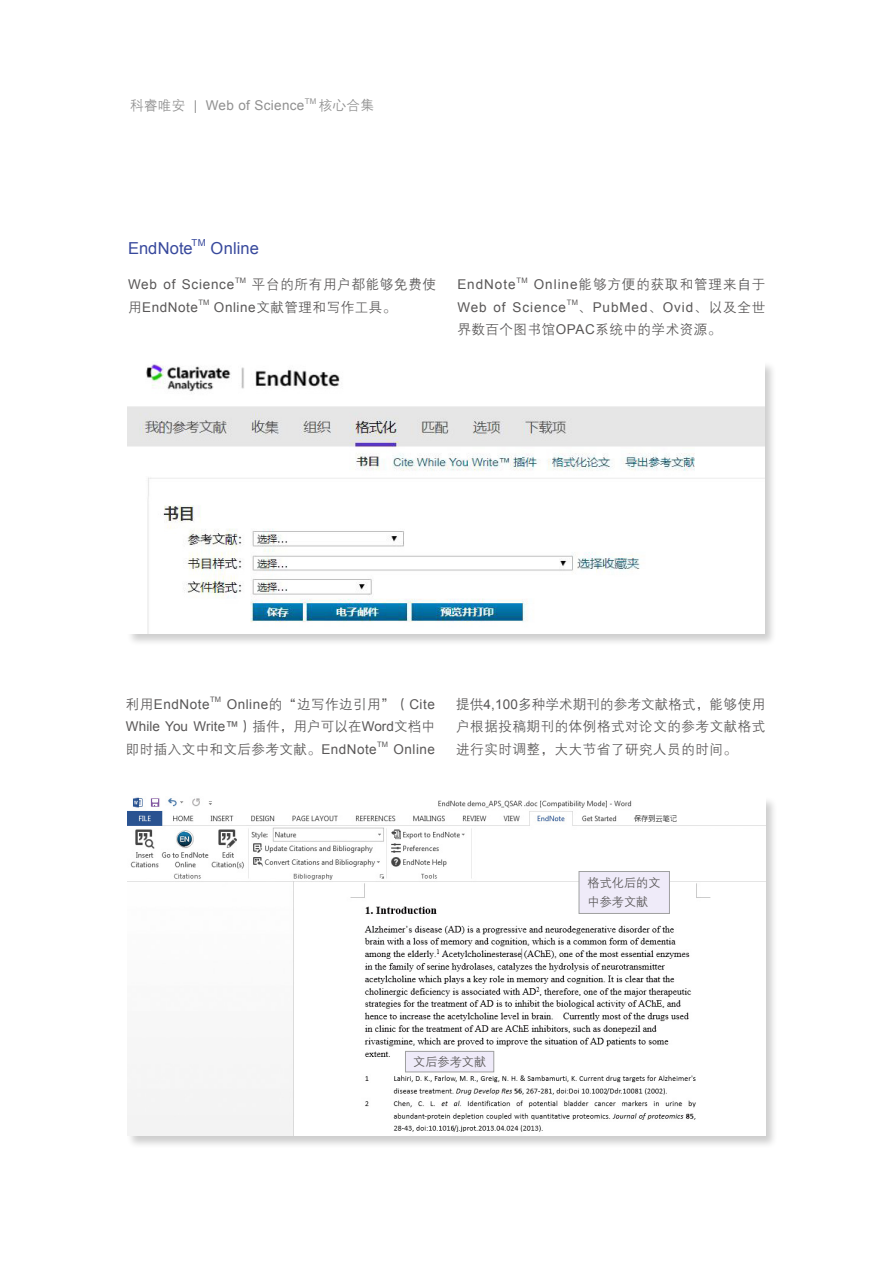
<style>
.page{position:relative;width:893px;height:1263px;background:#fff}
.page>*{position:absolute;margin:0;border:0;box-sizing:border-box;transform-origin:0 0}
.t1{font:16.5px "Arial";letter-spacing:.005em;color:#37489c}
.t2{font:13.5px/22.5px "FZZDXJW GB1 0";letter-spacing:.04em;color:#595757;text-align:justify}
.t3{font:13.5px/22.5px "Arial";letter-spacing:.01em;color:#595757;text-align:right}
.t4{font:13.5px "Arial";letter-spacing:.07em;color:#595757}
.t5{font:13.5px "Arial";letter-spacing:.04em;color:#595757}
.t6{font:13.5px "FZZDXJW GB1 0";letter-spacing:.07em;color:#595757}
.t7{font:13.5px "Arial";letter-spacing:.025em;color:#909090}
.t8{font:13.5px "FZZDXJW GB1 0";color:#909090}
.t9{font:12px/18.8px "FZZDXJW GB1 0";letter-spacing:.01em;color:#595757}
.t10{font:9.6px "Arial";color:#37489c}
.t11{font:7.8px "Arial";color:#909090}
.t12{font:7.5px "Arial";letter-spacing:.015em;color:#595757}
.s1{font-family:"FZZDXJW GB1 0"}
.s2{font-family:"Arial"}
</style>
<div class="page">
<div style="left:127px;top:796px;width:652px;height:353px;background:#000;opacity:.2"></div>
<img style="left:128px;top:797px;width:637px;height:339px">
<div style="left:579px;top:871px;width:90px;height:42px;background:#efebf9"></div>
<div style="left:579px;top:871px;width:91px;height:43px;border:1px solid #9fa0a0"></div>
<div style="left:405px;top:1051px;width:89px;height:21px;background:#efebf9"></div>
<div style="left:405px;top:1051px;width:89px;height:21px;border:1px solid #9fa0a0"></div>
<div style="left:127px;top:360px;width:650px;height:287px;background:#000;opacity:.2"></div>
<img style="left:128px;top:361px;width:636px;height:273px">
<p class="t7" style="left:130px;top:97px;width:176px"><span class="s1">科睿唯安</span> | Web of Science</p>
<p class="t11" style="left:305px;top:96px;width:13px">TM</p>
<p class="t8" style="left:319px;top:98px;width:57px">核心合集</p>
<p class="t1" style="left:128px;top:238px;width:66px">EndNote</p>
<p class="t10" style="left:191px;top:237px;width:16px">TM</p>
<p class="t1" style="left:211px;top:238px;width:50px">Online</p>
<p class="t5" style="left:128px;top:276px;width:108px">Web of Science</p>
<p class="t12" style="left:235px;top:275px;width:12px">TM</p>
<p class="t2" style="left:252px;top:274px;width:186px">平台的所有用户都能够免费使</p>
<p class="t5" style="left:128px;top:298px;width:71px"><span class="s1">用</span>EndNote</p>
<p class="t12" style="left:199px;top:298px;width:12px">TM</p>
<p class="t2" style="left:214px;top:296px;width:184px"><span class="s2">Online</span>文献管理和写作工具。</p>
<p class="t4" style="left:457px;top:276px;width:60px">EndNote</p>
<p class="t12" style="left:516px;top:275px;width:13px">TM</p>
<p class="t6" style="left:534px;top:277px;width:233px"><span class="s2">Online</span>能够方便的获取和管理来自于</p>
<p class="t4" style="left:457px;top:298px;width:110px">Web of Science</p>
<p class="t12" style="left:567px;top:298px;width:13px">TM</p>
<p class="t4" style="left:578px;top:298px;width:189px"><span class="s1">、</span>PubMed<span class="s1">、</span>Ovid<span class="s1">、以及全世</span></p>
<p class="t2" style="left:457px;top:319px;width:266px">界数百个图书馆<span class="s2">OPAC</span>系统中的学术资源。</p>
<p class="t5" style="left:126px;top:695px;width:85px"><span class="s1">利用</span>EndNote</p>
<p class="t12" style="left:210px;top:695px;width:12px">TM</p>
<p class="t3" style="left:126px;top:693px;width:311px">Online<span class="s1">的“边写作边引用”（</span>Cite<br>While You Write™<span class="s1">）插件，用户可以在</span>Word<span class="s1">文档中</span></p>
<p class="t2" style="left:126px;top:738px;width:252px">即时插入文中和文后参考文献。<span class="s2">EndNote</span></p>
<p class="t12" style="left:377px;top:740px;width:12px">TM</p>
<p class="t5" style="left:394px;top:740px;width:43px">Online</p>
<p class="t2" style="left:456px;top:693px;width:311px">提供<span class="s2">4,100</span>多种学术期刊的参考文献格式，能够使用户根据投稿期刊的体例格式对论文的参考文献格式进行实时调整，大大节省了研究人员的时间。</p>
<p class="t9" style="left:588px;top:874px;width:74px">格式化后的文中参考文献</p>
<p class="t9" style="left:413px;top:1053px;width:74px">文后参考文献</p>
</div>
